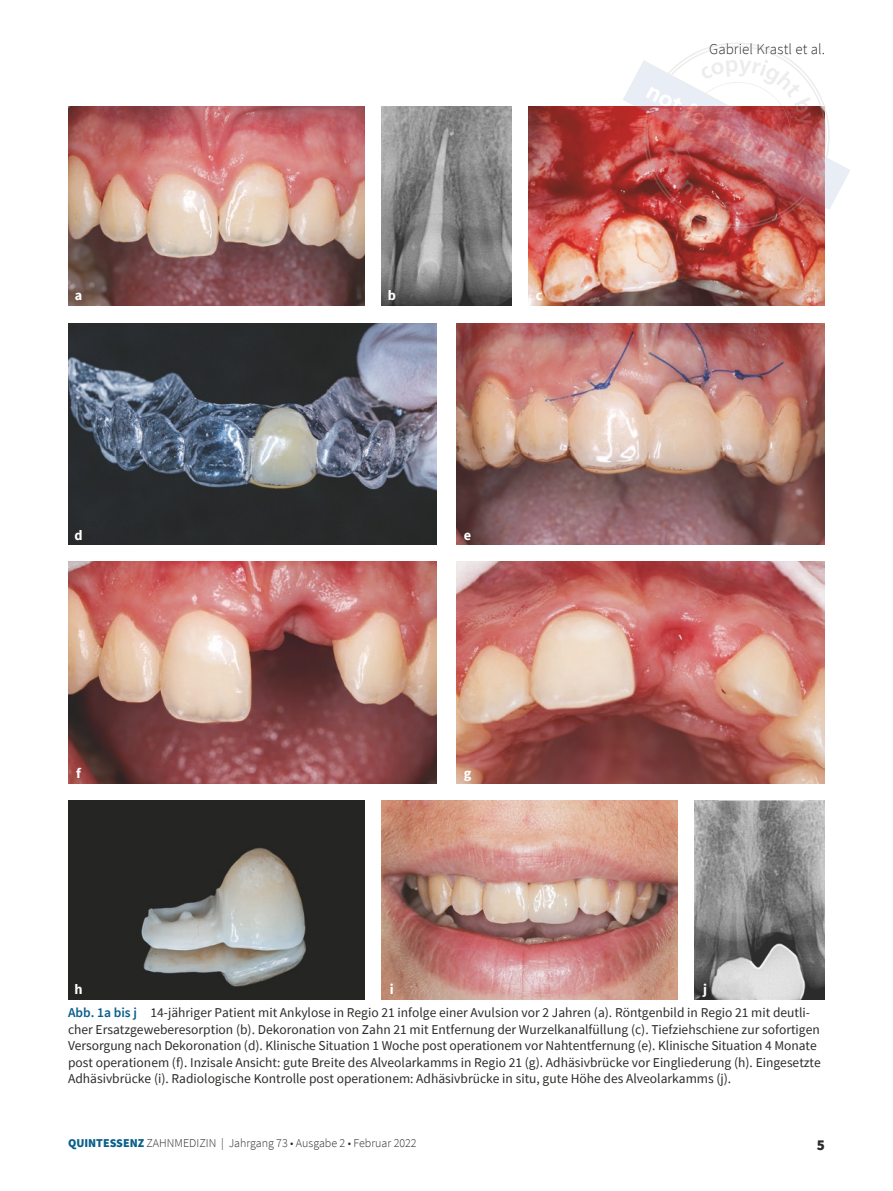
<style>
.page{position:relative;width:893px;height:1191px;background:#fff}
.page>*{position:absolute;margin:0;border:0;box-sizing:border-box;transform-origin:0 0}
.t1{font:300 15px "Source Sans Pro";letter-spacing:.005em;color:#2b2b29}
.t2{font:900 15px "Source Sans Pro";color:#2b2b29}
.t3{font:700 14.25px "Source Sans Pro";color:#fff}
.t4{font:13.5px/16.5px "Source Sans Pro";color:#2b2b29}
.t5{font:300 12px "Source Sans Pro";color:#2b2b29}
.s1{font-weight:600;color:#095f8c}
.s2{font-weight:900;color:#095f8c}
</style>
<div class="page">
<img style="left:68px;top:106px;width:296px;height:199px">
<img style="left:381px;top:106px;width:131px;height:199px">
<img style="left:528px;top:106px;width:297px;height:199px">
<img style="left:68px;top:800px;width:296px;height:199px">
<img style="left:695px;top:800px;width:130px;height:199px">
<img style="left:381px;top:800px;width:297px;height:199px">
<img style="left:68px;top:323px;width:368px;height:222px">
<img style="left:457px;top:323px;width:368px;height:222px">
<img style="left:68px;top:562px;width:368px;height:221px">
<img style="left:457px;top:562px;width:368px;height:221px">
<img style="left:623px;top:43px;width:227px;height:186px">
<p class="t3" style="left:75px;top:285px;width:9px">a</p>
<p class="t3" style="left:388px;top:285px;width:10px">b</p>
<p class="t3" style="left:536px;top:285px;width:8px">c</p>
<p class="t3" style="left:74px;top:525px;width:10px">d</p>
<p class="t3" style="left:464px;top:525px;width:9px">e</p>
<p class="t3" style="left:76px;top:764px;width:6px">f</p>
<p class="t3" style="left:464px;top:764px;width:9px">g</p>
<p class="t1" style="left:709px;top:40px;width:117px">Gabriel Krastl et al.</p>
<p class="t3" style="left:74px;top:979px;width:10px">h</p>
<p class="t3" style="left:390px;top:979px;width:5px">i</p>
<p class="t3" style="left:703px;top:979px;width:5px">j</p>
<p class="t4" style="left:68px;top:1004px;width:754px"><span class="s1">Abb. 1a bis j</span> 14-jähriger Patient mit Ankylose in Regio 21 infolge einer Avulsion vor 2 Jahren (a). Röntgenbild in Regio 21 mit deutli&shy;cher Ersatzgeweberesorption (b). Dekoronation von Zahn 21 mit Entfernung der Wurzelkanalfüllung (c). Tiefziehschiene zur sofortigen Versorgung nach Dekoronation (d). Klinische Situation 1 Woche post operationem vor Nahtentfernung (e). Klinische Situation 4 Monate post operationem (f). Inzisale Ansicht: gute Breite des Alveolarkamms in Regio 21 (g). Adhäsivbrücke vor Eingliederung (h). Eingesetzte Adhäsivbrücke (i). Radiologische Kontrolle post operationem: Adhäsivbrücke in situ, gute Höhe des Alveolarkamms (j).</p>
<p class="t5" style="left:68px;top:1136px;width:350px"><span class="s2">QUINTESSENZ</span> ZAHNMEDIZIN | Jahrgang 73 • Ausgabe 2 • Februar 2022</p>
<p class="t2" style="left:817px;top:1134px;width:10px">5</p>
</div>
